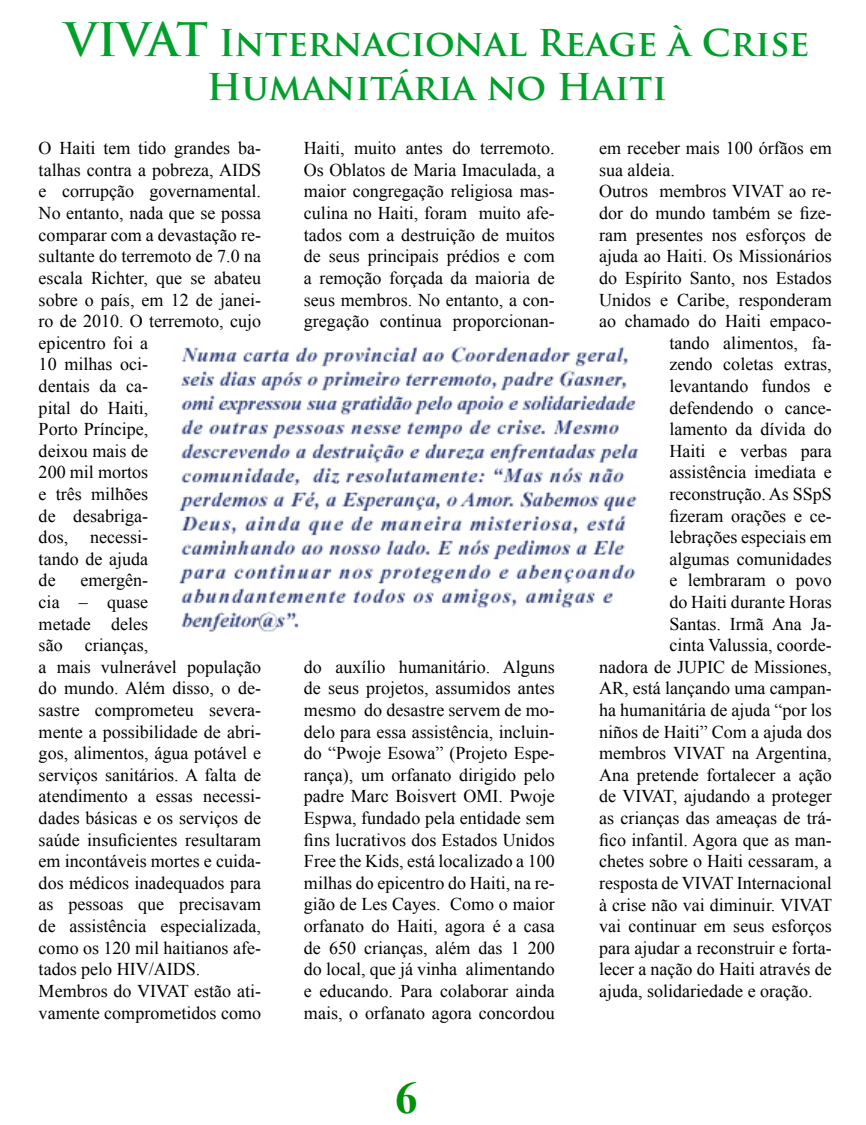
<style>
.page{position:relative;width:866px;height:1125px;background:#fff}
.page>*{position:absolute;margin:0;border:0;box-sizing:border-box;transform-origin:0 0}
.t1{font:700 45px "Times New Roman";color:#00910a}
.t2{font:700 36px/43.2px "Trajan Pro";color:#009f2b;text-align:center}
.t3{font:18px/21.6px "Times New Roman";color:#000}
.s1{font-size:45px}
</style>
<div class="page">
<img style="left:179px;top:346px;width:460px;height:286px">
<h2 class="t2" style="left:64px;top:22px;width:746px"><span class="s1">VIVAT</span> Internacional Reage à Crise<br>Humanitária no Haiti</h2>
<p class="t3" style="left:39px;top:137px;width:224px">O Haiti tem tido grandes ba&shy;talhas contra a pobreza, AIDS e corrupção governamental.<br>No entanto, nada que se possa comparar com a devastação re&shy;sultante do terremoto de 7.0 na escala Richter, que se abateu sobre o país, em 12 de janei&shy;ro de 2010. O terremoto, cujo epicentro foi a<br>10 milhas oci-<br>dentais da ca-<br>pital do Haiti,<br>Porto Príncipe,<br>deixou mais de<br>200 mil mortos<br>e três milhões<br>de desabriga-<br>dos, necessi-<br>tando de ajuda<br>de</p>
<p class="t3" style="left:39px;top:569px;width:224px;text-indent:42px">emergên-<br>cia – quase<br>metade deles<br>são crianças,<br>a mais vulnerável população do mundo. Além disso, o de&shy;sastre comprometeu severa&shy;mente a possibilidade de abri&shy;gos, alimentos, água potável e serviços sanitários. A falta de atendimento a essas necessi&shy;dades básicas e os serviços de saúde insuficientes resultaram em incontáveis mortes e cuida&shy;dos médicos inadequados para as pessoas que precisavam de assistência especializada, como os 120 mil haitianos afe&shy;tados pelo HIV/AIDS.<br>Membros do VIVAT estão ati&shy;vamente comprometidos como</p>
<p class="t3" style="left:304px;top:137px;width:252px;text-align:justify">Haiti, muito antes do terremoto.<br>Os Oblatos de Maria Imaculada, a maior congregação religiosa mas&shy;culina no Haiti, foram muito afe&shy;tados com a destruição de muitos de seus principais prédios e com a remoção forçada da maioria de seus membros. No entanto, a con&shy;gregação continua proporcionan-</p>
<p class="t3" style="left:304px;top:656px;width:252px;text-align:justify">do auxílio humanitário. Alguns de seus projetos, assumidos antes mesmo do desastre servem de mo&shy;delo para essa assistência, incluin&shy;do “Pwoje Esowa” (Projeto Espe&shy;rança), um orfanato dirigido pelo padre Marc Boisvert OMI. Pwoje Espwa, fundado pela entidade sem fins lucrativos dos Estados Unidos Free the Kids, está localizado a 100 milhas do epicentro do Haiti, na re&shy;gião de Les Cayes. Como o maior orfanato do Haiti, agora é a casa de 650 crianças, além das 1 200 do local, que já vinha alimentando e educando. Para colaborar ainda mais, o orfanato agora concordou</p>
<h1 class="t1" style="left:395px;top:1066px;width:24px">6</h1>
<p class="t3" style="left:598px;top:137px;width:234px">em receber mais 100 órfãos em</p>
<p class="t3" style="left:598px;top:159px;width:77px">sua aldeia.</p>
<p class="t3" style="left:598px;top:180px;width:234px">Outros membros VIVAT ao re-</p>
<p class="t3" style="left:598px;top:202px;width:234px">dor do mundo também se fize-</p>
<p class="t3" style="left:598px;top:224px;width:234px">ram presentes nos esforços de</p>
<p class="t3" style="left:598px;top:245px;width:234px">ajuda ao Haiti. Os Missionários</p>
<p class="t3" style="left:598px;top:267px;width:234px">do Espírito Santo, nos Estados</p>
<p class="t3" style="left:598px;top:288px;width:234px">Unidos e Caribe, responderam</p>
<p class="t3" style="left:598px;top:310px;width:234px">ao chamado do Haiti empaco-</p>
<p class="t3" style="left:669px;top:332px;width:164px">tando alimentos, fa-</p>
<p class="t3" style="left:669px;top:353px;width:164px">zendo coletas extras,</p>
<p class="t3" style="left:669px;top:375px;width:164px">levantando fundos e</p>
<p class="t3" style="left:669px;top:396px;width:164px">defendendo o cance-</p>
<p class="t3" style="left:669px;top:418px;width:164px">lamento da dívida do</p>
<p class="t3" style="left:669px;top:440px;width:164px">Haiti e verbas para</p>
<p class="t3" style="left:669px;top:461px;width:164px">assistência imediata e</p>
<p class="t3" style="left:669px;top:483px;width:164px">reconstrução. As SSpS</p>
<p class="t3" style="left:669px;top:504px;width:164px">fizeram orações e ce-</p>
<p class="t3" style="left:669px;top:526px;width:164px">lebrações especiais em</p>
<p class="t3" style="left:669px;top:548px;width:164px">algumas comunidades</p>
<p class="t3" style="left:669px;top:569px;width:164px">e lembraram o povo</p>
<p class="t3" style="left:669px;top:591px;width:164px">do Haiti durante Horas</p>
<p class="t3" style="left:669px;top:612px;width:164px">Santas. Irmã Ana Ja-</p>
<p class="t3" style="left:669px;top:634px;width:164px">cinta Valussia, coorde-</p>
<p class="t3" style="left:598px;top:656px;width:234px">nadora de JUPIC de Missiones,</p>
<p class="t3" style="left:598px;top:677px;width:234px">AR, está lançando uma campan-</p>
<p class="t3" style="left:598px;top:699px;width:234px">ha humanitária de ajuda “por los</p>
<p class="t3" style="left:598px;top:720px;width:234px">niños de Haiti” Com a ajuda dos</p>
<p class="t3" style="left:598px;top:742px;width:234px">membros VIVAT na Argentina,</p>
<p class="t3" style="left:598px;top:764px;width:234px">Ana pretende fortalecer a ação</p>
<p class="t3" style="left:598px;top:785px;width:234px">de VIVAT, ajudando a proteger</p>
<p class="t3" style="left:598px;top:807px;width:234px">as crianças das ameaças de trá-</p>
<p class="t3" style="left:598px;top:828px;width:234px">fico infantil. Agora que as man-</p>
<p class="t3" style="left:598px;top:850px;width:234px">chetes sobre o Haiti cessaram, a</p>
<p class="t3" style="left:598px;top:872px;width:234px">resposta de VIVAT Internacional</p>
<p class="t3" style="left:598px;top:893px;width:234px">à crise não vai diminuir. VIVAT</p>
<p class="t3" style="left:598px;top:915px;width:234px">vai continuar em seus esforços</p>
<p class="t3" style="left:598px;top:936px;width:234px">para ajudar a reconstruir e forta-</p>
<p class="t3" style="left:598px;top:958px;width:234px">lecer a nação do Haiti através de</p>
<p class="t3" style="left:598px;top:980px;width:215px">ajuda, solidariedade e oração.</p>
</div>
